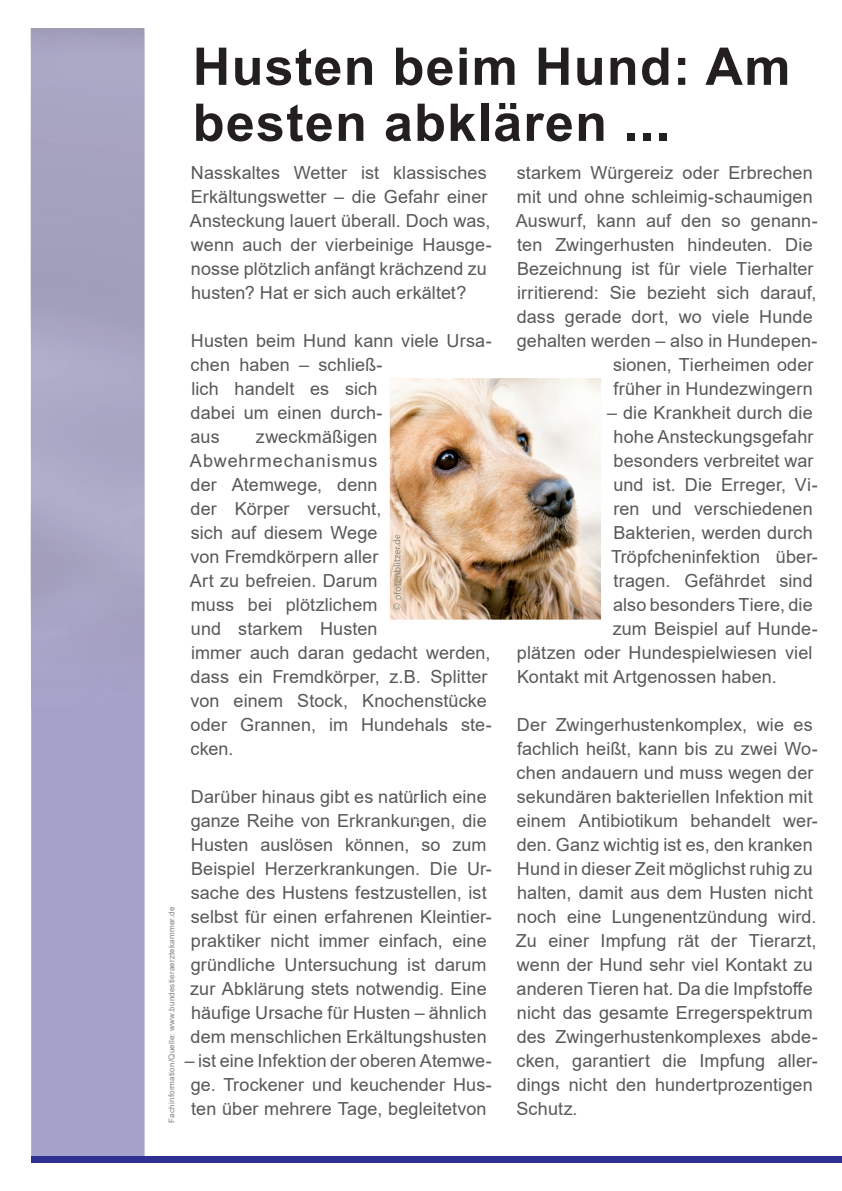
<style>
.page{position:relative;width:842px;height:1191px;background:#fff}
.page>*{position:absolute;margin:0;border:0;box-sizing:border-box;transform-origin:0 0}
.t1{font:700 52px/56px "Arial";letter-spacing:.025em;color:#231f20}
.t2{font:18px/24px "Arial";letter-spacing:.005em;color:#57585a}
.t3{font:8px "Arial";letter-spacing:.025em;color:#808285}
</style>
<div class="page">
<div style="left:31px;top:28px;width:114px;height:1129px;background:#a5a2ca"></div>
<div style="left:31px;top:1157px;width:811px;height:6px;background:#2e3092"></div>
<img style="left:31px;top:28px;width:113px;height:680px">
<img style="left:390px;top:378px;width:211px;height:241px">
<svg style="left:393px;top:603px;width:8px;height:7px"></svg>
<img style="left:393px;top:534px;width:10px;height:65px">
<p class="t3" style="left:166px;top:1122px;width:217px;rotate:-90deg">Fachinformation/Quelle: www.bundestieraerztekammer.de</p>
<h1 class="t1" style="left:193px;top:39px;width:599px">Husten beim Hund: Am besten abklären ...</h1>
<p class="t2" style="left:190px;top:161px;width:303px">Nasskaltes Wetter ist klassisches Erkältungswetter – die Gefahr einer Ansteckung lauert überall. Doch was, wenn auch der vierbeinige Hausge&shy;nosse plötzlich anfängt krächzend zu husten? Hat er sich auch erkältet?</p>
<p class="t2" style="left:191px;top:329px;width:303px">Husten beim Hund kann viele Ursa&shy;chen haben – schließ-<br>lich handelt es sich<br>dabei um einen durch-<br>aus</p>
<p class="t2" style="left:190px;top:424px;width:303px;text-indent:66px">zweckmäßigen<br>Abwehrmechanismus<br>der Atemwege, denn<br>der Körper versucht,<br>sich auf diesem Wege<br>von Fremdkörpern aller<br>Art zu befreien. Darum<br>muss bei plötzlichem<br>und starkem Husten<br>immer auch daran gedacht werden, dass ein Fremdkörper, z.B. Splitter von einem Stock, Knochenstücke oder Grannen, im Hundehals ste&shy;cken.</p>
<p class="t2" style="left:191px;top:785px;width:298px">Darüber hinaus gibt es natürlich eine ganze Reihe von Erkrankungen, die</p>
<p class="t2" style="left:190px;top:832px;width:303px">Husten auslösen können, so zum Beispiel Herzerkrankungen. Die Ur&shy;sache des Hustens festzustellen, ist selbst für einen erfahrenen Kleintier&shy;praktiker nicht immer einfach, eine gründliche Untersuchung ist darum zur Abklärung stets notwendig. Eine häufige Ursache für Husten – ähnlich dem menschlichen Erkältungshusten</p>
<p class="t2" style="left:185px;top:1048px;width:308px;text-align:center">– ist eine Infektion der oberen Atemwe&shy;ge. Trockener und keuchender Hus&shy;ten über mehrere Tage, begleitetvon</p>
<p class="t2" style="left:516px;top:160px;width:303px;text-align:right">starkem Würgereiz oder Erbrechen mit und ohne schleimig-schaumigen<br>Auswurf, kann auf den so genann&shy;ten Zwingerhusten hindeuten. Die<br>Bezeichnung ist für viele Tierhalter irritierend: Sie bezieht sich darauf, dass gerade dort, wo viele Hunde gehalten werden – also in Hundepen&shy;sionen, Tierheimen oder<br>früher in Hundezwingern</p>
<p class="t2" style="left:607px;top:400px;width:207px">– die Krankheit durch die</p>
<p class="t2" style="left:614px;top:424px;width:201px">hohe Ansteckungsgefahr</p>
<p class="t2" style="left:614px;top:448px;width:201px">besonders verbreitet war</p>
<p class="t2" style="left:613px;top:472px;width:206px">und ist. Die Erreger, Vi-</p>
<p class="t2" style="left:613px;top:496px;width:201px">ren und verschiedenen</p>
<p class="t2" style="left:613px;top:520px;width:201px">Bakterien, werden durch</p>
<p class="t2" style="left:611px;top:544px;width:208px">Tröpfcheninfektion über-</p>
<p class="t2" style="left:614px;top:568px;width:201px">tragen. Gefährdet sind</p>
<p class="t2" style="left:613px;top:592px;width:201px">also besonders Tiere, die</p>
<p class="t2" style="left:613px;top:616px;width:206px">zum Beispiel auf Hunde-</p>
<p class="t2" style="left:517px;top:640px;width:297px">plätzen oder Hundespielwiesen viel</p>
<p class="t2" style="left:517px;top:664px;width:261px">Kontakt mit Artgenossen haben.</p>
<p class="t2" style="left:516px;top:712px;width:303px">Der Zwingerhustenkomplex, wie es fachlich heißt, kann bis zu zwei Wo&shy;chen andauern und muss wegen der sekundären bakteriellen Infektion mit einem Antibiotikum behandelt wer&shy;den. Ganz wichtig ist es, den kranken Hund in dieser Zeit möglichst ruhig zu halten, damit aus dem Husten nicht noch eine Lungenentzündung wird.<br>Zu einer Impfung rät der Tierarzt, wenn der Hund sehr viel Kontakt zu anderen Tieren hat. Da die Impfstoffe nicht das gesamte Erregerspektrum des Zwingerhustenkomplexes abde&shy;cken, garantiert die Impfung aller&shy;dings nicht den hundertprozentigen Schutz.</p>
</div>
